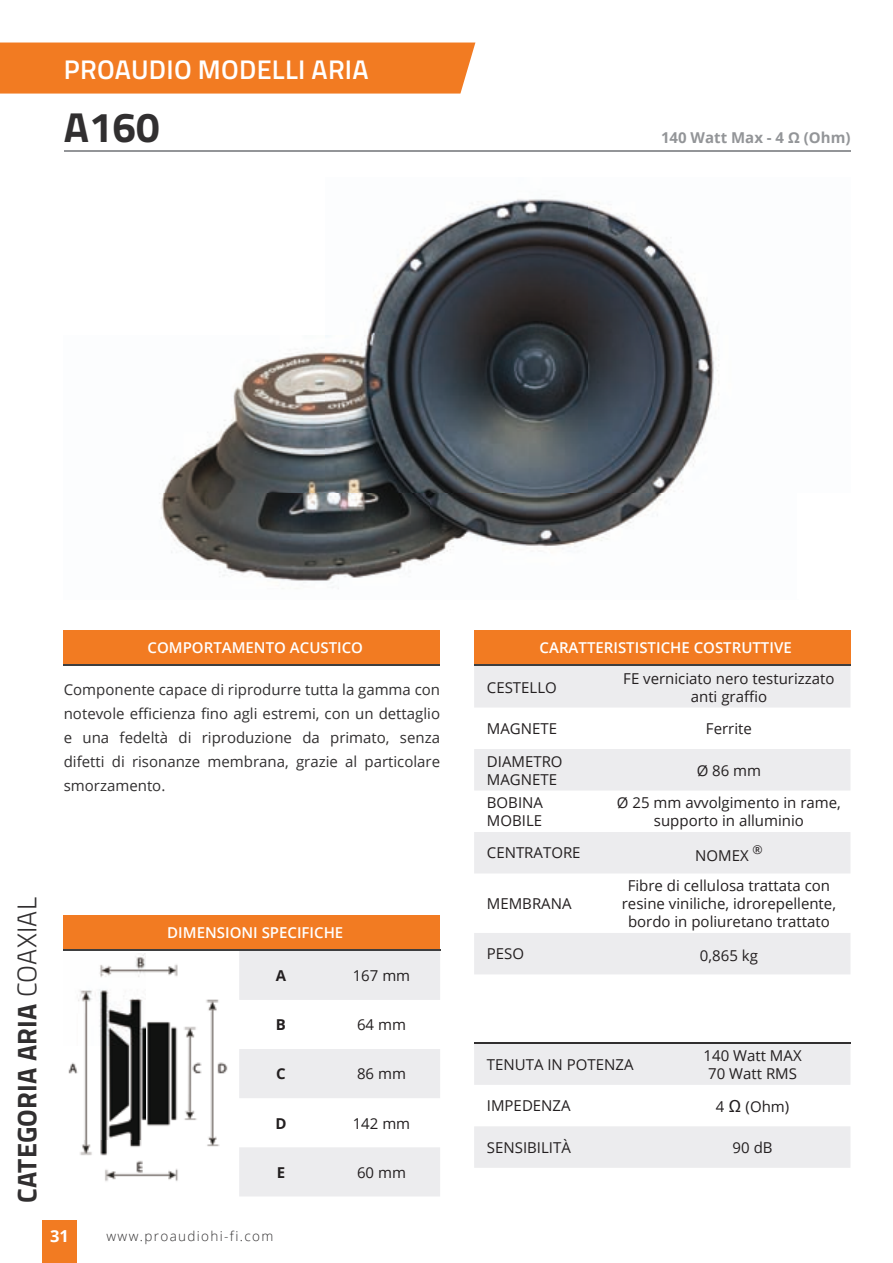
<style>
.page{position:relative;width:893px;height:1263px;background:#fff}
.page>*{position:absolute;margin:0;border:0;box-sizing:border-box;transform-origin:0 0}
.t1{font:700 42px "Titillium Web";color:#312f30}
.t2{font:700 27px "Titillium Web";letter-spacing:.01em;color:#312f30}
.t3{font:600 27px "Titillium Web";letter-spacing:.01em;color:#fff}
.t4{font:700 16.5px "Open Sans";color:#fff}
.t5{font:15px/18px "Open Sans";color:#231f20;text-align:center}
.t6{font:15px/24px "Open Sans";color:#312f30;text-align:justify}
.t7{font:600 15px "Open Sans";color:#fff}
.t8{font:700 15px "Open Sans";color:#939598}
.t9{font:700 15px "Open Sans";color:#231f20}
.t10{font:300 13.5px "Open Sans";letter-spacing:.1em;color:#312f30}
.t11{font:12.3px "Open Sans";color:#231f20}
.s1{font-weight:300}
.s2{font-family:"Arial";font-size:16.5px}
</style>
<div class="page">
<div style="left:43px;top:1220px;width:34px;height:43px;background:#f27b22"></div>
<div style="left:0;top:43px;width:475px;height:51px;background:#f27b22"></div>
<svg style="left:474px;top:1044px;width:376px;height:124px;fill:#ececee"></svg>
<div style="left:474px;top:630px;width:376px;height:35px;background:#f27b22"></div>
<svg style="left:474px;top:666px;width:376px;height:308px;fill:#ececee"></svg>
<hr style="left:474px;top:665px;width:127px;height:1px;background:#3e3e3f">
<hr style="left:601px;top:665px;width:249px;height:1px;background:#3e3e3f">
<div style="left:64px;top:915px;width:376px;height:35px;background:#f27b22"></div>
<svg style="left:239px;top:951px;width:201px;height:245px;fill:#ececee"></svg>
<hr style="left:64px;top:949px;width:175px;height:2px;background:#3e3e3f">
<hr style="left:239px;top:949px;width:77px;height:2px;background:#3e3e3f">
<hr style="left:316px;top:949px;width:124px;height:2px;background:#3e3e3f">
<img style="left:68px;top:953px;width:160px;height:229px">
<hr style="left:474px;top:1042px;width:376px;height:2px;background:#312f30">
<hr style="left:64px;top:150px;width:786px;height:2px;background:#939598">
<div style="left:64px;top:630px;width:376px;height:35px;background:#f27b22"></div>
<hr style="left:64px;top:665px;width:376px;height:1px;background:#3e3e3f">
<img style="left:159px;top:199px;width:560px;height:390px">
<h2 class="t3" style="left:64px;top:49px;width:306px">PROAUDIO MODELLI ARIA</h2>
<h1 class="t1" style="left:64px;top:96px;width:97px">A160</h1>
<p class="t8" style="left:661px;top:127px;width:191px">140 Watt Max - 4 Ω (Ohm)</p>
<p class="t7" style="left:148px;top:638px;width:217px">COMPORTAMENTO ACUSTICO</p>
<p class="t6" style="left:64px;top:677px;width:378px">Componente capace di riprodurre tutta la gamma con notevole efficienza fino agli estremi, con un dettaglio e una fedeltà di riproduzione da primato, senza difetti di risonanze membrana, grazie al particolare smorzamento.</p>
<h2 class="t2" style="left:6px;top:1203px;width:307px;rotate:-90deg">CATEGORIA ARIA <span class="s1">COAXIAL</span></h2>
<p class="t7" style="left:167px;top:922px;width:178px">DIMENSIONI SPECIFICHE</p>
<p class="t9" style="left:276px;top:965px;width:12px">A</p>
<p class="t5" style="left:353px;top:966px;width:59px">167 mm</p>
<p class="t9" style="left:276px;top:1014px;width:12px">B</p>
<p class="t5" style="left:357px;top:1015px;width:50px">64 mm</p>
<p class="t9" style="left:276px;top:1063px;width:11px">C</p>
<p class="t5" style="left:357px;top:1064px;width:50px">86 mm</p>
<p class="t9" style="left:275px;top:1112px;width:13px">D</p>
<p class="t5" style="left:353px;top:1114px;width:59px">142 mm</p>
<p class="t9" style="left:277px;top:1161px;width:10px">E</p>
<p class="t5" style="left:357px;top:1163px;width:50px">60 mm</p>
<p class="t4" style="left:50px;top:1224px;width:20px">31</p>
<p class="t10" style="left:107px;top:1226px;width:168px">www.proaudiohi-fi.com</p>
<p class="t7" style="left:540px;top:638px;width:254px">CARATTERISTISTICHE COSTRUTTIVE</p>
<p class="t5" style="left:487px;top:678px;width:71px">CESTELLO</p>
<p class="t5" style="left:623px;top:669px;width:213px">FE verniciato nero testurizzato anti graffio</p>
<p class="t5" style="left:487px;top:719px;width:72px">MAGNETE</p>
<p class="t5" style="left:706px;top:719px;width:47px">Ferrite</p>
<p class="t5" style="left:487px;top:752px;width:77px;text-align:left">DIAMETRO<br>MAGNETE</p>
<p class="t5" style="left:697px;top:761px;width:66px">Ø 86 mm</p>
<p class="t5" style="left:487px;top:793px;width:58px;text-align:left">BOBINA<br>MOBILE</p>
<p class="t5" style="left:617px;top:793px;width:225px">Ø 25 mm avvolgimento in rame, supporto in alluminio</p>
<p class="t5" style="left:487px;top:844px;width:95px">CENTRATORE</p>
<p class="t5" style="left:695px;top:846px;width:55px">NOMEX</p>
<p class="t11" style="left:752px;top:841px;width:12px">®</p>
<p class="t5" style="left:487px;top:894px;width:86px">MEMBRANA</p>
<p class="t5" style="left:622px;top:876px;width:216px">Fibre di cellulosa trattata con resine viniliche, idrorepellente, bordo in poliuretano trattato</p>
<p class="t5" style="left:487px;top:945px;width:39px">PESO</p>
<p class="t5" style="left:700px;top:946px;width:59px">0,865 kg</p>
<p class="t5" style="left:487px;top:1055px;width:148px">TENUTA IN POTENZA</p>
<p class="t5" style="left:704px;top:1046px;width:100px">140 Watt MAX<br>70 Watt RMS</p>
<p class="t5" style="left:487px;top:1096px;width:85px">IMPEDENZA</p>
<p class="t5" style="left:716px;top:1097px;width:75px">4 <span class="s2">Ω</span> (Ohm)</p>
<p class="t5" style="left:487px;top:1138px;width:85px">SENSIBILITÀ</p>
<p class="t5" style="left:733px;top:1138px;width:41px">90 dB</p>
</div>
